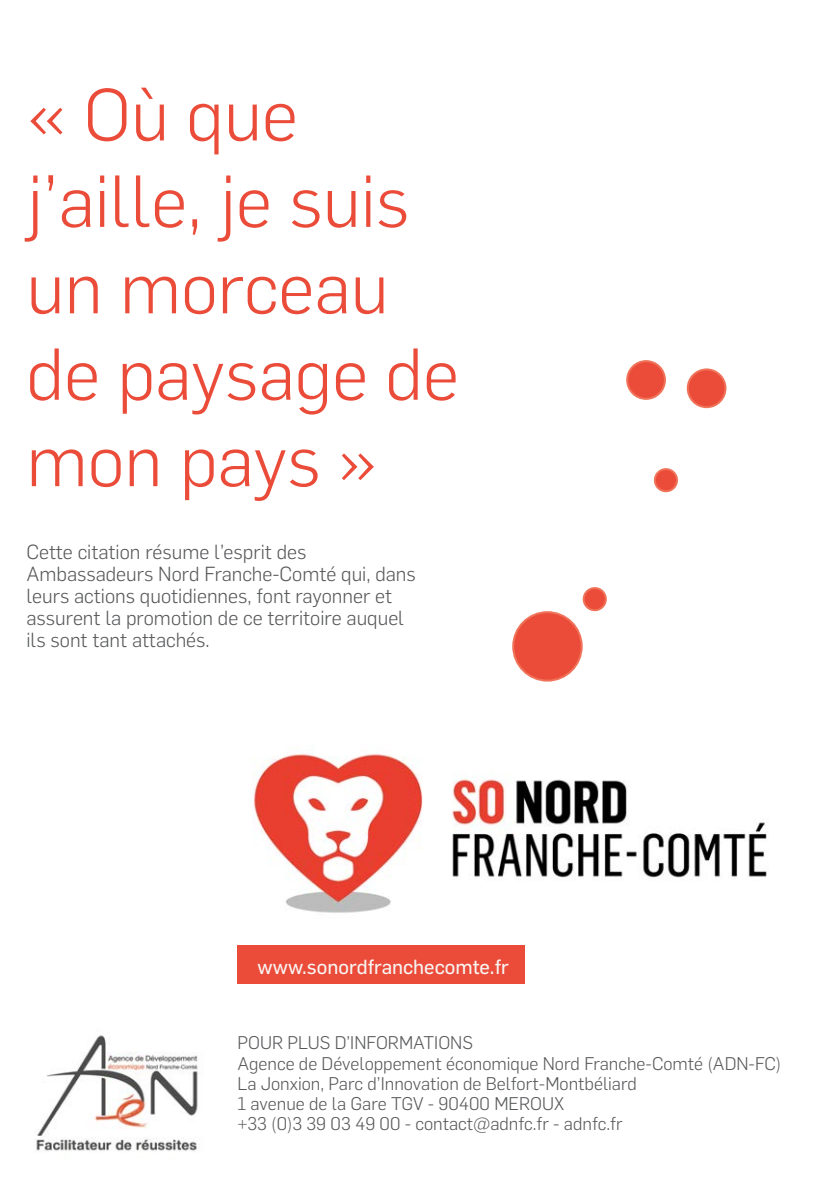
<style>
.page{position:relative;width:840px;height:1191px;background:#fff}
.page>*{position:absolute;margin:0;border:0;box-sizing:border-box;transform-origin:0 0}
.t1{font:300 72px/86.4px "Flama";color:#eb4c3a}
.t2{font:300 20px/22px "Flama";color:#57585a}
.t3{font:20px "Flama Basic";color:#f8f5f3}
.t4{font:300 18px "Flama";color:#57585a}
</style>
<div class="page">
<div style="left:237px;top:945px;width:287px;height:39px;background:#eb4c3a"></div>
<img style="left:253px;top:754px;width:515px;height:159px">
<img style="left:36px;top:1035px;width:162px;height:117px">
<div style="left:513px;top:612px;width:68px;height:68px;background:#eb4c3a;border-radius:50%"></div>
<div style="left:512px;top:611px;width:70px;height:70px;border:2px solid #ef7259;border-radius:50%"></div>
<div style="left:654px;top:469px;width:22px;height:22px;background:#eb4c3a;border-radius:50%"></div>
<div style="left:653px;top:468px;width:24px;height:24px;border:2px solid #ef7259;border-radius:50%"></div>
<div style="left:627px;top:361px;width:37px;height:38px;background:#eb4c3a;border-radius:50%"></div>
<div style="left:626px;top:360px;width:39px;height:40px;border:2px solid #ef7259;border-radius:50%"></div>
<div style="left:687px;top:369px;width:38px;height:38px;background:#eb4c3a;border-radius:50%"></div>
<div style="left:686px;top:368px;width:40px;height:40px;border:2px solid #ef7259;border-radius:50%"></div>
<div style="left:583px;top:588px;width:22px;height:22px;background:#eb4c3a;border-radius:50%"></div>
<div style="left:582px;top:587px;width:24px;height:24px;border:2px solid #ef7259;border-radius:50%"></div>
<p class="t1" style="left:26px;top:68px;width:434px">« Où que j’aille, je suis un morceau de paysage de mon pays »</p>
<p class="t2" style="left:26px;top:540px;width:391px">Cette citation résume l’esprit des Ambassadeurs Nord Franche-Comté qui, dans leurs actions quotidiennes, font rayonner et assurent la promotion de ce territoire auquel ils sont tant attachés.</p>
<p class="t3" style="left:257px;top:952px;width:252px">www.sonordfranchecomte.fr</p>
<p class="t4" style="left:237px;top:1031px;width:237px">POUR PLUS D’INFORMATIONS</p>
<p class="t4" style="left:237px;top:1051px;width:545px">Agence de Développement économique Nord Franche-Comté (ADN-FC)</p>
<p class="t4" style="left:237px;top:1071px;width:401px">La Jonxion, Parc d’Innovation de Belfort-Montbéliard</p>
<p class="t4" style="left:237px;top:1091px;width:328px">1 avenue de la Gare TGV - 90400 MEROUX</p>
<p class="t4" style="left:237px;top:1111px;width:386px">+33 (0)3 39 03 49 00 - contact@adnfc.fr - adnfc.fr</p>
</div>
